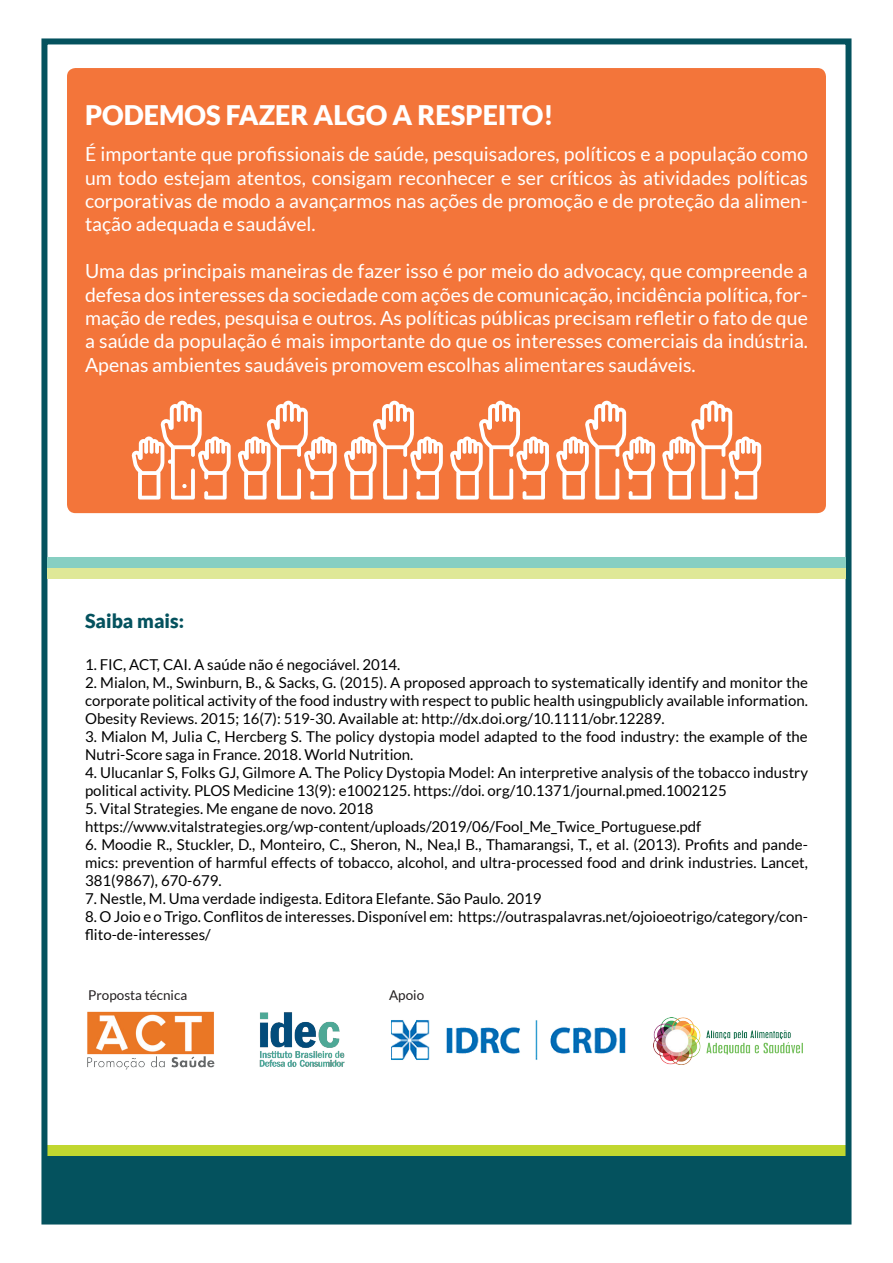
<style>
.page{position:relative;width:893px;height:1263px;background:#fff}
.page>*{position:absolute;margin:0;border:0;box-sizing:border-box;transform-origin:0 0}
.t1{font:900 27px "Lato";color:#fff}
.t2{font:19.5px/23.4px "Lato";color:#fff;text-align:justify}
.t3{font:900 19.5px "Lato";color:#04525e}
.t4{font:15px/18px "Lato";color:#000}
.t5{font:13.5px "Lato";color:#231f20}
</style>
<div class="page">
<div style="left:47px;top:1150px;width:798px;height:72px;background:#04525e"></div>
<div style="left:47px;top:1145px;width:798px;height:11px;background:#c1d72f"></div>
<div style="left:41px;top:38px;width:810px;height:1186px;border:6px solid #04525e"></div>
<div style="left:67px;top:68px;width:759px;height:445px;background:#f3753a;border-radius:9px"></div>
<div style="left:47px;top:557px;width:798px;height:11px;background:#87cfc2"></div>
<div style="left:47px;top:568px;width:798px;height:10px;background:#dfe897"></div>
<svg style="left:344px;top:401px;width:99px;height:98px"></svg>
<svg style="left:556px;top:401px;width:99px;height:98px"></svg>
<svg style="left:238px;top:401px;width:99px;height:98px"></svg>
<svg style="left:450px;top:401px;width:99px;height:98px"></svg>
<svg style="left:662px;top:401px;width:99px;height:98px"></svg>
<svg style="left:132px;top:401px;width:99px;height:98px"></svg>
<img style="left:391px;top:1020px;width:235px;height:40px">
<img style="left:259px;top:1012px;width:86px;height:55px">
<img style="left:87px;top:1011px;width:128px;height:59px">
<img style="left:654px;top:1017px;width:149px;height:47px">
<h1 class="t1" style="left:85px;top:99px;width:470px">PODEMOS FAZER ALGO A RESPEITO!</h1>
<p class="t2" style="left:85px;top:142px;width:724px">É importante que profissionais de saúde, pesquisadores, políticos e a população como um todo estejam atentos, consigam reconhecer e ser críticos às atividades políticas corporativas de modo a avançarmos nas ações de promoção e de proteção da alimen&shy;tação adequada e saudável.</p>
<p class="t2" style="left:85px;top:259px;width:724px">Uma das principais maneiras de fazer isso é por meio do advocacy, que compreende a defesa dos interesses da sociedade com ações de comunicação, incidência política, for&shy;mação de redes, pesquisa e outros. As políticas públicas precisam refletir o fato de que a saúde da população é mais importante do que os interesses comerciais da indústria.<br>Apenas ambientes saudáveis promovem escolhas alimentares saudáveis.</p>
<h2 class="t3" style="left:85px;top:610px;width:101px">Saiba mais:</h2>
<p class="t4" style="left:85px;top:655px;width:317px">1. FIC, ACT, CAI. A saúde não é negociável. 2014.</p>
<p class="t4" style="left:85px;top:673px;width:724px;text-align:justify">2. Mialon, M., Swinburn, B., &amp; Sacks, G. (2015). A proposed approach to systematically identify and monitor the corporate political activity of the food industry with respect to public health usingpublicly available information.<br>Obesity Reviews. 2015; 16(7): 519-30. Available at: http://dx.doi.org/10.1111/obr.12289.</p>
<p class="t4" style="left:85px;top:727px;width:724px">3. Mialon M, Julia C, Hercberg S. The policy dystopia model adapted to the food industry: the example of the<br>Nutri-Score saga in France. 2018. World Nutrition.</p>
<p class="t4" style="left:85px;top:763px;width:724px">4. Ulucanlar S, Folks GJ, Gilmore A. The Policy Dystopia Model: An interpretive analysis of the tobacco industry political activity. PLOS Medicine 13(9): e1002125. https://doi. org/10.1371/journal.pmed.1002125</p>
<p class="t4" style="left:85px;top:799px;width:618px">5. Vital Strategies. Me engane de novo. 2018 https://www.vitalstrategies.org/wp-content/uploads/2019/06/Fool_Me_Twice_Portuguese.pdf</p>
<p class="t4" style="left:85px;top:835px;width:724px;text-align:justify">6. Moodie R., Stuckler, D., Monteiro, C., Sheron, N., Nea,l B., Thamarangsi, T., et al. (2013). Profits and pande&shy;mics: prevention of harmful effects of tobacco, alcohol, and ultra-processed food and drink industries. Lancet, 381(9867), 670-679.</p>
<p class="t4" style="left:85px;top:889px;width:458px">7. Nestle, M. Uma verdade indigesta. Editora Elefante. São Paulo. 2019</p>
<p class="t4" style="left:85px;top:907px;width:724px">8. O Joio e o Trigo. Conflitos de interesses. Disponível em: https://outraspalavras.net/ojoioeotrigo/category/con&shy;flito-de-interesses/</p>
<p class="t5" style="left:88px;top:987px;width:101px">Proposta técnica</p>
<p class="t5" style="left:389px;top:987px;width:37px">Apoio</p>
</div>
